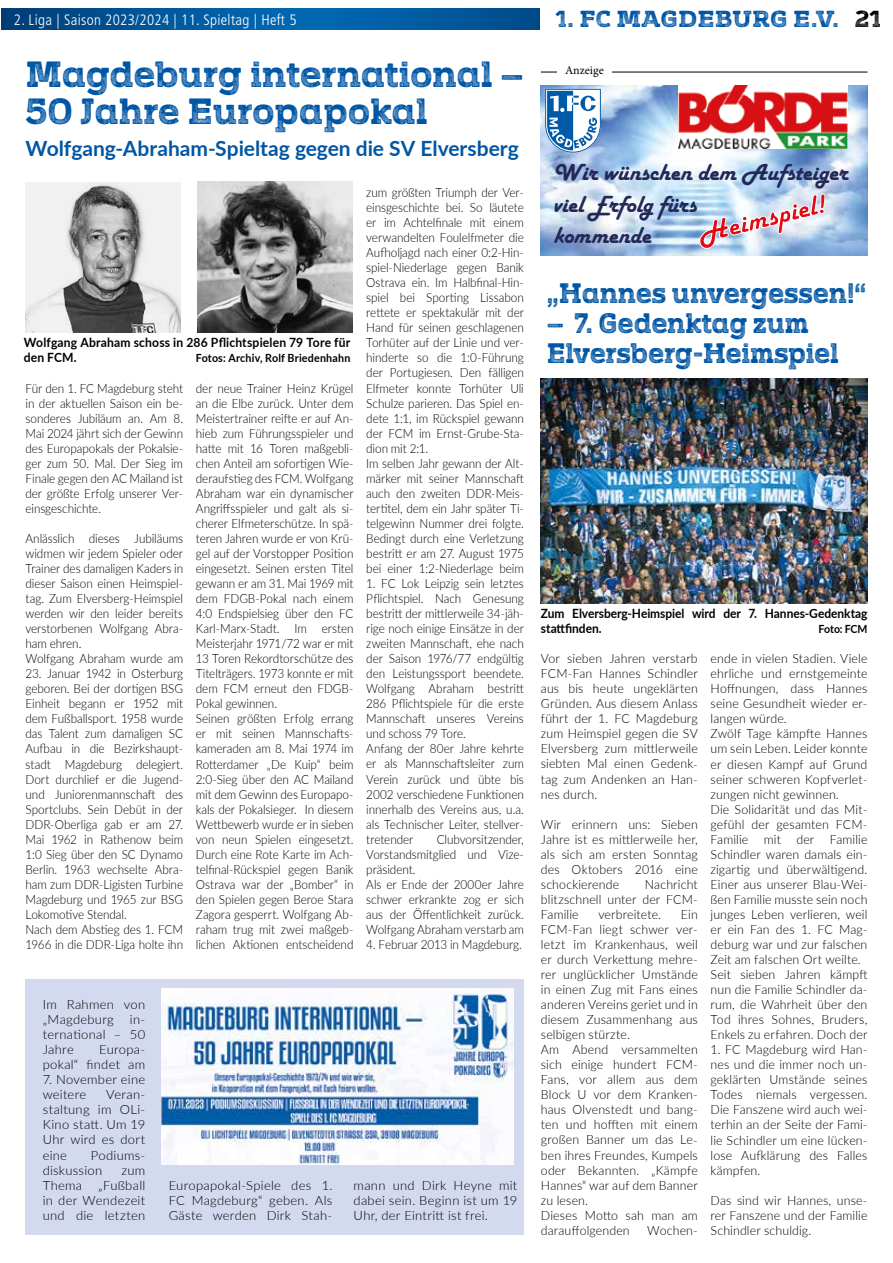
<style>
.page{position:relative;width:893px;height:1263px;background:#fff}
.page>*{position:absolute;margin:0;border:0;box-sizing:border-box;transform-origin:0 0}
.t1{font:33px/37.5px "Vezus Serif Texture One";letter-spacing:-.03em;color:#0056a4;scale:.94 1}
.t2{font:25.5px/30px "Vezus Serif Texture One";letter-spacing:-.03em;color:#0056a4;scale:.9 1}
.t3{font:24px/31.7px "Harlow Solid";color:#242857}
.t4{font:700 21px "Lato";color:#0056a4}
.t5{font:21px "Vezus Serif Texture One";letter-spacing:.015em;color:#0056a4}
.t6{font:300 condensed 15px "Frutiger LT Std";letter-spacing:.02em;color:#fff}
.t7{font:300 12.75px/15px "Lato";color:#000;scale:.92 1}
.t8{font:300 12.75px/15px "Lato";color:#000;text-align:justify}
.t9{font:300 12.75px/15px "Lato";letter-spacing:.02em;color:#000}
.t10{font:700 12.75px/15px "Lato";color:#000;scale:.94 1}
.t11{font:700 12.75px/15px "Lato";color:#000;scale:.95 1}
.t12{font:12px "Minion Pro";color:#000}
.t13{font:700 11.25px "Lato";letter-spacing:.015em;color:#000;scale:.95 1}
.t14{font:700 11.25px "Lato";letter-spacing:.015em;color:#000;scale:.94 1}
.s1{color:#000}
</style>
<div class="page">
<svg style="left:1px;top:9px;width:538px;height:21px;background:#00579a"></svg>
<div style="left:26px;top:979px;width:498px;height:256px;background:#d3d9ef"></div>
<hr style="left:541px;top:72px;width:326px;height:1px;background:#000">
<div style="left:557px;top:62px;width:55px;height:16px;background:#fff"></div>
<img style="left:540px;top:85px;width:327px;height:170px">
<img style="left:678px;top:85px;width:170px;height:63px">
<svg style="left:698px;top:182px;width:128px;height:68px;background:#cbc8da"></svg>
<svg style="left:545px;top:89px;width:56px;height:64px"></svg>
<img style="left:541px;top:378px;width:326px;height:225px">
<img style="left:162px;top:988px;width:352px;height:176px">
<img style="left:197px;top:182px;width:155px;height:150px">
<img style="left:26px;top:182px;width:154px;height:150px">
<p class="t6" style="left:14px;top:11px;width:284px">2. Liga | Saison 2023/2024 | 11. Spieltag | Heft 5</p>
<h3 class="t5" style="left:556px;top:5px;width:327px">1. FC MAGDEBURG E.V. <span class="s1">21</span></h3>
<p class="t12" style="left:565px;top:62px;width:40px">Anzeige</p>
<h1 class="t1" style="left:26px;top:56px;width:532px">Magdeburg international –<br>50 Jahre Europapokal</h1>
<h3 class="t4" style="left:26px;top:133px;width:495px">Wolfgang-Abraham-Spieltag gegen die SV Elversberg</h3>
<p class="t11" style="left:24px;top:335px;width:345px">Wolfgang Abraham schoss in 286 Pflichtspielen 79 Tore für den FCM.</p>
<p class="t13" style="left:196px;top:350px;width:164px">Fotos: Archiv, Rolf Briedenhahn</p>
<p class="t7" style="left:26px;top:380px;width:173px;text-align:justify">Für den 1. FC Magdeburg steht in der aktuellen Saison ein be&shy;sonderes Jubiläum an. Am 8.<br>Mai 2024 jährt sich der Gewinn des Europapokals der Pokalsie&shy;ger zum 50. Mal. Der Sieg im Finale gegen den AC Mailand ist der größte Erfolg unserer Ver&shy;einsgeschichte.</p>
<p class="t7" style="left:26px;top:530px;width:173px">Anlässlich dieses Jubiläums widmen wir jedem Spieler oder<br>Trainer des damaligen Kaders in dieser Saison einen Heimspiel&shy;tag. Zum Elversberg-Heimspiel werden wir den leider bereits verstorbenen Wolfgang Abra&shy;ham ehren.<br>Wolfgang Abraham wurde am</p>
<p class="t7" style="left:26px;top:666px;width:173px">23. Januar 1942 in Osterburg geboren. Bei der dortigen BSG<br>Einheit begann er 1952 mit dem Fußballsport. 1958 wurde das Talent zum damaligen SC<br>Aufbau in die Bezirkshaupt&shy;stadt Magdeburg delegiert.<br>Dort durchlief er die Jugend&shy;und Juniorenmannschaft des<br>Sportclubs. Sein Debüt in der<br>DDR-Oberliga gab er am 27.<br>Mai 1962 in Rathenow beim<br>1:0 Sieg über den SC Dynamo<br>Berlin. 1963 wechselte Abra&shy;ham zum DDR-Ligisten Turbine<br>Magdeburg und 1965 zur BSG<br>Lokomotive Stendal.<br>Nach dem Abstieg des 1. FCM<br>1966 in die DDR-Liga holte ihn</p>
<p class="t7" style="left:196px;top:380px;width:173px">der neue Trainer Heinz Krügel an die Elbe zurück. Unter dem<br>Meistertrainer reifte er auf An&shy;hieb zum Führungsspieler und hatte mit 16 Toren maßgebli&shy;chen Anteil am sofortigen Wie&shy;deraufstieg des FCM. Wolfgang<br>Abraham war ein dynamischer<br>Angriffsspieler und galt als si&shy;cherer Elfmeterschütze. In spä&shy;teren Jahren wurde er von Krü&shy;gel auf der Vorstopper Position eingesetzt. Seinen ersten Titel gewann er am 31. Mai 1969 mit dem FDGB-Pokal nach einem<br>4:0 Endspielsieg über den FC<br>Karl-Marx-Stadt. Im ersten<br>Meisterjahr 1971/72 war er mit<br>13 Toren Rekordtorschütze des<br>Titelträgers. 1973 konnte er mit dem FCM erneut den FDGB-<br>Pokal gewinnen.<br>Seinen größten Erfolg errang er mit seinen Mannschafts&shy;kameraden am 8. Mai 1974 im<br>Rotterdamer „De Kuip“ beim<br>2:0-Sieg über den AC Mailand mit dem Gewinn des Europapo&shy;kals der Pokalsieger. In diesem<br>Wettbewerb wurde er in sieben von neun Spielen eingesetzt.<br>Durch eine Rote Karte im Ach&shy;telfinal-Rückspiel gegen Banik<br>Ostrava war der „Bomber“ in den Spielen gegen Beroe Stara<br>Zagora gesperrt. Wolfgang Ab&shy;raham trug mit zwei maßgeb&shy;lichen Aktionen entscheidend</p>
<p class="t7" style="left:366px;top:184px;width:173px">zum größten Triumph der Ver&shy;einsgeschichte bei. So läutete er im Achtelfinale mit einem verwandelten Foulelfmeter die<br>Aufholjagd nach einer 0:2-Hin&shy;spiel-Niederlage gegen Banik<br>Ostrava ein. Im Halbfinal-Hin&shy;spiel bei Sporting Lissabon rettete er spektakulär mit der<br>Hand für seinen geschlagenen<br>Torhüter auf der Linie und ver&shy;hinderte so die 1:0-Führung der Portugiesen. Den fälligen<br>Elfmeter konnte Torhüter Uli<br>Schulze parieren. Das Spiel en&shy;dete 1:1, im Rückspiel gewann der FCM im Ernst-Grube-Sta&shy;dion mit 2:1.<br>Im selben Jahr gewann der Alt&shy;märker mit seiner Mannschaft auch den zweiten DDR-Meis&shy;tertitel, dem ein Jahr später Ti&shy;telgewinn Nummer drei folgte.<br>Bedingt durch eine Verletzung bestritt er am 27. August 1975 bei einer 1:2-Niederlage beim</p>
<p class="t7" style="left:366px;top:575px;width:173px">1. FC Lok Leipzig sein letztes<br>Pflichtspiel. Nach Genesung bestritt der mittlerweile 34-jäh&shy;rige noch einige Einsätze in der zweiten Mannschaft, ehe nach der Saison 1976/77 endgültig den Leistungssport beendete.<br>Wolfgang Abraham bestritt<br>286 Pflichtspiele für die erste<br>Mannschaft unseres Vereins und schoss 79 Tore.<br>Anfang der 80er Jahre kehrte er als Mannschaftsleiter zum<br>Verein zurück und übte bis<br>2002 verschiedene Funktionen innerhalb des Vereins aus, u.a. als Technischer Leiter, stellver&shy;tretender</p>
<p class="t7" style="left:366px;top:831px;width:173px;text-indent:70px">Clubvorsitzender,<br>Vorstandsmitglied und Vize&shy;präsident.<br>Als er Ende der 2000er Jahre schwer erkrankte zog er sich aus der Öffentlichkeit zurück.<br>Wolfgang Abraham verstarb am</p>
<p class="t7" style="left:366px;top:936px;width:171px">4. Februar 2013 in Magdeburg.</p>
<p class="t9" style="left:43px;top:996px;width:104px">Im Rahmen von „Magdeburg</p>
<p class="t8" style="left:43px;top:1012px;width:104px;text-indent:87px">in&shy;ternational – 50<br>Jahre</p>
<p class="t9" style="left:43px;top:1042px;width:104px;text-align:right">Europa-<br>pokal“ findet am</p>
<p class="t9" style="left:43px;top:1072px;width:104px">7. November eine weitere</p>
<p class="t8" style="left:43px;top:1087px;width:104px;text-indent:63px">Veran&shy;staltung im OLi-Kino statt. Um 19<br>Uhr wird es dort eine</p>
<p class="t8" style="left:43px;top:1147px;width:104px;text-indent:48px">Podiums&shy;diskussion</p>
<p class="t8" style="left:121px;top:1162px;width:25px">zum</p>
<p class="t8" style="left:43px;top:1177px;width:104px;text-indent:55px">„Fußball in der Wendezeit und die letzten</p>
<p class="t8" style="left:169px;top:1177px;width:165px">Europapokal-Spiele des 1.<br>FC Magdeburg“ geben. Als Gäste werden Dirk Stah-</p>
<p class="t8" style="left:354px;top:1177px;width:165px">mann und Dirk Heyne mit dabei sein. Beginn ist um 19<br>Uhr, der Eintritt ist frei.</p>
<p class="t8" style="left:43px;top:1177px;width:41px">Thema</p>
<h3 class="t3" style="left:553px;top:158px;width:296px">Wir wünschen dem Aufsteiger viel Erfolg fürs<br>kommende</h3>
<h2 class="t2" style="left:547px;top:279px;width:356px">„Hannes unvergessen!“</h2>
<h2 class="t2" style="left:547px;top:309px;width:327px">– 7. Gedenktag zum<br>Elversberg-Heimspiel</h2>
<p class="t10" style="left:541px;top:605px;width:349px">Zum Elversberg-Heimspiel wird der 7. Hannes-Gedenktag stattfinden.</p>
<p class="t14" style="left:818px;top:621px;width:54px">Foto: FCM</p>
<p class="t8" style="left:541px;top:651px;width:158px">Vor sieben Jahren verstarb FCM-Fan Hannes Schindler aus bis heute ungeklärten Gründen. Aus diesem Anlass führt der 1. FC Magdeburg zum Heimspiel gegen die SV Elversberg zum mittlerweile siebten Mal einen Gedenk&shy;tag zum Andenken an Han&shy;nes durch.</p>
<p class="t8" style="left:541px;top:816px;width:158px">Wir erinnern uns: Sieben Jahre ist es mittlerweile her, als sich am ersten Sonntag des Oktobers 2016 eine schockierende</p>
<p class="t8" style="left:541px;top:876px;width:158px;text-indent:104px">Nachricht blitzschnell unter der FCM-Familie</p>
<p class="t8" style="left:598px;top:906px;width:64px">verbreitete.</p>
<p class="t8" style="left:541px;top:906px;width:158px;text-align:left;text-indent:140px">Ein<br>FCM-Fan liegt schwer ver&shy;letzt im Krankenhaus, weil er durch Verkettung mehre&shy;rer unglücklicher Umstände in einen Zug mit Fans eines anderen Vereins geriet und in diesem Zusammenhang aus selbigen stürzte.<br>Am Abend versammelten sich einige hundert FCM-<br>Fans, vor allem aus dem<br>Block U vor dem Kranken&shy;haus Olvenstedt und bang&shy;ten und hofften mit einem großen Banner um das Le&shy;ben ihres Freundes, Kumpels oder Bekannten. „Kämpfe<br>Hannes“ war auf dem Banner zu lesen.<br>Dieses Motto sah man am darauffolgenden</p>
<p class="t8" style="left:647px;top:1222px;width:52px">Wochen-</p>
<p class="t8" style="left:711px;top:651px;width:158px;text-align:left">ende in vielen Stadien. Viele ehrliche und ernstgemeinte<br>Hoffnungen, dass Hannes seine Gesundheit wieder er&shy;langen würde.<br>Zwölf Tage kämpfte Hannes um sein Leben. Leider konnte er diesen Kampf auf Grund seiner schweren Kopfverlet&shy;zungen nicht gewinnen.<br>Die Solidarität und das Mit&shy;gefühl der gesamten FCM-<br>Familie mit der Familie<br>Schindler waren damals ein&shy;zigartig und überwältigend.<br>Einer aus unserer Blau-Wei&shy;ßen Familie musste sein noch junges Leben verlieren, weil er ein Fan des 1. FC Mag&shy;deburg war und zur falschen<br>Zeit am falschen Ort weilte.<br>Seit sieben Jahren kämpft nun die Familie Schindler da&shy;rum, die Wahrheit über den<br>Tod ihres Sohnes, Bruders,<br>Enkels zu erfahren. Doch der</p>
<p class="t8" style="left:711px;top:1042px;width:158px">1. FC Magdeburg wird Han&shy;nes und die immer noch un&shy;geklärten Umstände seines Todes niemals vergessen.<br>Die Fanszene wird auch wei&shy;terhin an der Seite der Fami&shy;lie Schindler um eine lücken&shy;lose Aufklärung des Falles kämpfen.</p>
<p class="t8" style="left:711px;top:1192px;width:158px">Das sind wir Hannes, unse&shy;rer Fanszene und der Familie Schindler schuldig.</p>
</div>
